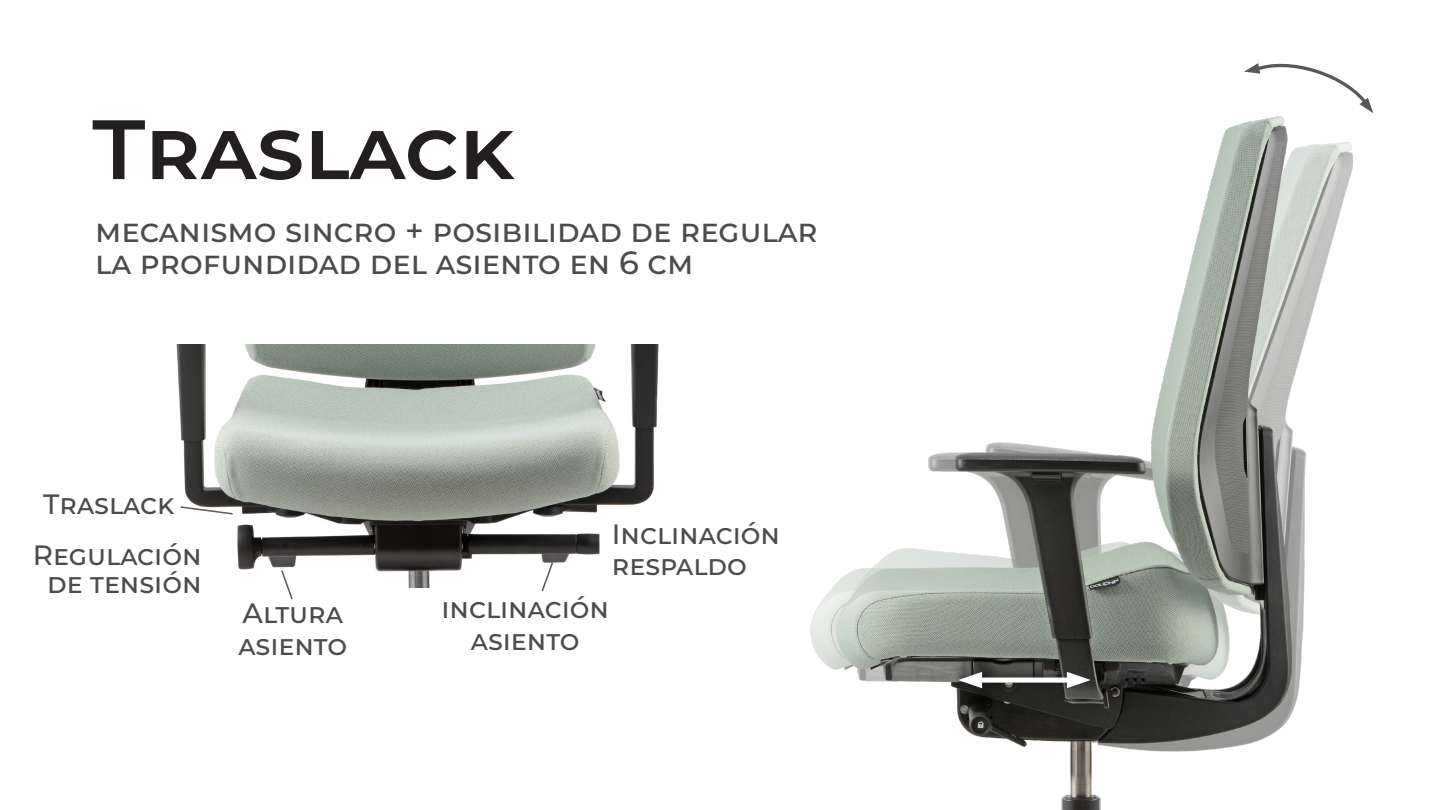
<style>
.page{position:relative;width:1440px;height:810px;background:#fff}
.page>*{position:absolute;margin:0;border:0;box-sizing:border-box;transform-origin:0 0}
.t1{font:100 84px "Montserrat";letter-spacing:.02em;color:#231f20;scale:1.05 1}
.Familia{font:100 32.1px/32.1px "Montserrat";color:#4b4c4d}
.Familia-2{font:100 27.9px/27.9px "Montserrat";color:#4b4c4d;text-align:center}
</style>
<div class="page">
<img style="left:176px;top:344px;width:483px;height:244px">
<img style="left:810px;top:116px;width:543px;height:694px">
<svg style="left:1244px;top:63px;width:130px;height:50px"></svg>
<svg style="left:540px;top:561px;width:14px;height:31px"></svg>
<svg style="left:280px;top:569px;width:14px;height:31px"></svg>
<svg style="left:179px;top:505px;width:55px;height:11px"></svg>
<svg style="left:1065px;top:670px;width:25px;height:20px"></svg>
<svg style="left:959px;top:670px;width:24px;height:20px"></svg>
<div style="left:974px;top:678px;width:97px;height:5px;background:#fff"></div>
<p class="t1" style="left:92px;top:93px;width:404px">Traslack</p>
<p class="Familia" style="left:95px;top:213px;width:724px">mecanismo sincro + posibilidad de regular la profundidad del asiento en 6 cm</p>
<p class="Familia-2" style="left:43px;top:490px;width:133px">Traslack</p>
<p class="Familia-2" style="left:33px;top:540px;width:170px">Regulación de tensión</p>
<p class="Familia-2" style="left:243px;top:598px;width:102px">Altura</p>
<p class="Familia-2" style="left:238px;top:630px;width:110px">asiento</p>
<p class="Familia-2" style="left:612px;top:519px;width:170px">Inclinación</p>
<p class="Familia-2" style="left:612px;top:551px;width:137px">respaldo</p>
<p class="Familia-2" style="left:441px;top:594px;width:169px">inclinación</p>
<p class="Familia-2" style="left:471px;top:625px;width:110px">asiento</p>
</div>
